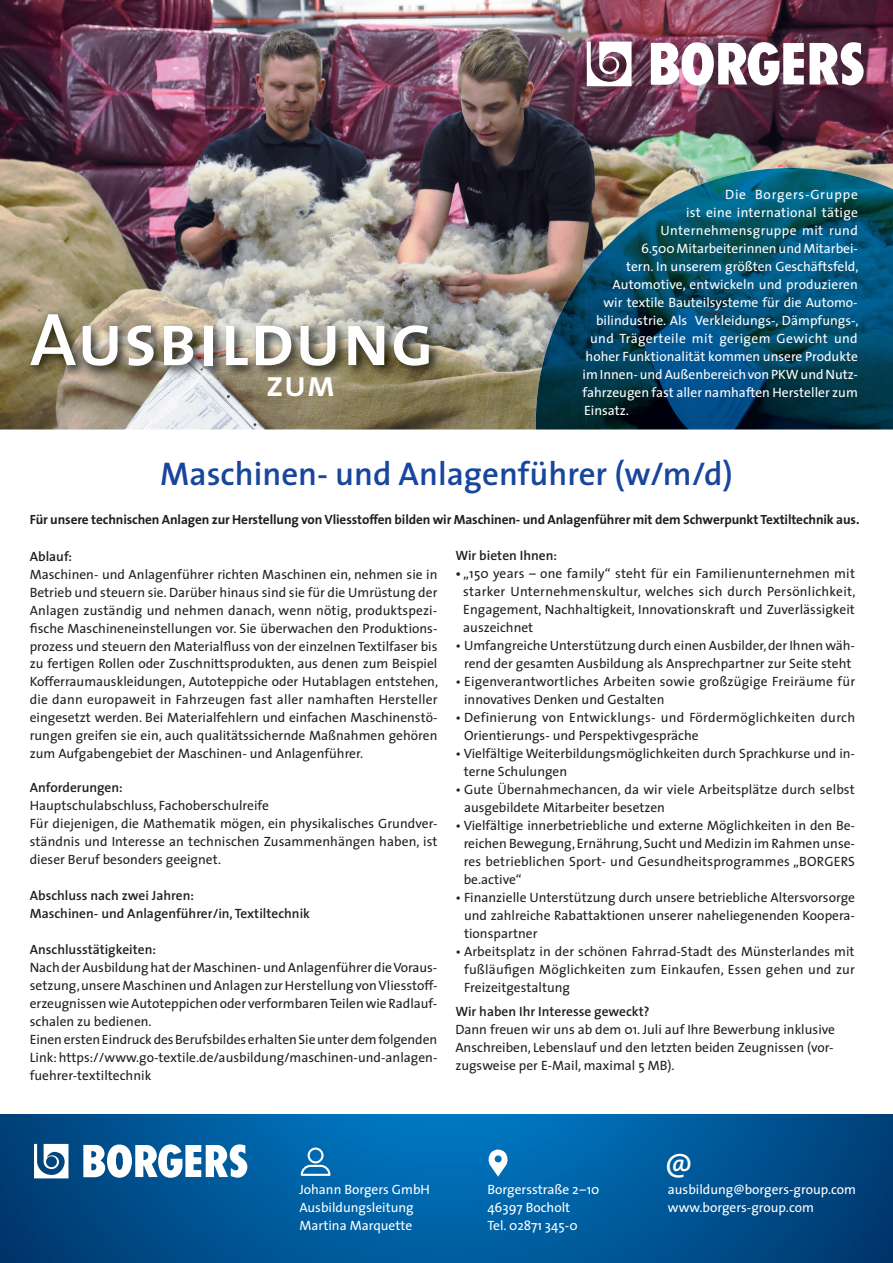
<style>
.page{position:relative;width:893px;height:1263px;background:#fff}
.page>*{position:absolute;margin:0;border:0;box-sizing:border-box;transform-origin:0 0}
.t1{font:75.15px "The Sans Semi Bold Caps";color:#fff}
.t2{font:36px "The Sans Semi Bold Caps";color:#fff}
.t3{font:33.75px "The Sans";color:#fff}
.t4{font:600 33px "The Sans";color:#18469d}
.t5{font:13.5px/18px "The Sans";color:#231f20;text-align:justify}
.t6{font:13.5px/18px "The Sans";color:#fff}
.t7{font:600 13.5px/18px "The Sans";color:#231f20}
.t8{font:13.5px/18px "The Sans";letter-spacing:.02em;color:#231f20}
.t9{font:13.5px "The Sans";letter-spacing:.03em;color:#fff}
.t10{font:13.5px "The Sans";letter-spacing:.02em;color:#fff}
.t11{font:13.5px "The Sans";letter-spacing:.025em;color:#fff}
.t12{font:13.5px "The Sans";letter-spacing:.055em;color:#fff}
.t13{font:700 13.35px "The Sans";letter-spacing:-.01em;color:#231f20}
.s1{font-weight:600}
</style>
<div class="page">
<img style="left:0;top:0;width:893px;height:429px">
<svg style="left:0;top:1114px;width:893px;height:149px;background:#005797"></svg>
<img style="left:26px;top:309px;width:416px;height:70px">
<svg style="left:34px;top:1144px;width:34px;height:34px"></svg>
<svg style="left:83px;top:1144px;width:164px;height:34px"></svg>
<img style="left:637px;top:168px;width:256px;height:261px">
<img style="left:586px;top:219px;width:52px;height:210px">
<img style="left:536px;top:270px;width:51px;height:159px">
<svg style="left:488px;top:1149px;width:20px;height:28px"></svg>
<svg style="left:301px;top:1147px;width:29px;height:29px"></svg>
<svg style="left:587px;top:42px;width:44px;height:44px"></svg>
<svg style="left:651px;top:42px;width:213px;height:43px"></svg>
<h1 class="t1" style="left:30px;top:277px;width:406px">Ausbildung</h1>
<h2 class="t2" style="left:266px;top:354px;width:71px">zum</h2>
<p class="t12" style="left:725px;top:184px;width:134px">Die Borgers-Gruppe</p>
<p class="t10" style="left:686px;top:202px;width:173px">ist eine international tätige</p>
<p class="t11" style="left:661px;top:220px;width:199px">Unternehmensgruppe mit rund</p>
<p class="t6" style="left:641px;top:239px;width:218px">6.500 Mitarbeiterinnen und Mitarbei-</p>
<p class="t6" style="left:626px;top:257px;width:234px">tern. In unserem größten Geschäftsfeld,</p>
<p class="t6" style="left:613px;top:275px;width:247px">Automotive, entwickeln und produzieren</p>
<p class="t6" style="left:604px;top:293px;width:256px">wir textile Bauteilsysteme für die Automo-</p>
<p class="t6" style="left:596px;top:311px;width:264px">bilindustrie. Als Verkleidungs-, Dämpfungs-,</p>
<p class="t9" style="left:590px;top:328px;width:269px">und Trägerteile mit gerigem Gewicht und</p>
<p class="t6" style="left:586px;top:347px;width:274px">hoher Funktionalität kommen unsere Produkte</p>
<p class="t6" style="left:583px;top:365px;width:277px">im Innen- und Außenbereich von PKW und Nutz-</p>
<p class="t6" style="left:583px;top:383px;width:277px">fahrzeugen fast aller namhaften Hersteller zum</p>
<p class="t6" style="left:584px;top:401px;width:46px">Einsatz.</p>
<h3 class="t4" style="left:160px;top:446px;width:574px">Maschinen- und Anlagenführer (w/m/d)</h3>
<p class="t13" style="left:30px;top:509px;width:831px">Für unsere technischen Anlagen zur Herstellung von Vliesstoffen bilden wir Maschinen- und Anlagenführer mit dem Schwerpunkt Textiltechnik aus.</p>
<p class="t7" style="left:30px;top:547px;width:44px">Ablauf:</p>
<p class="t5" style="left:30px;top:564px;width:410px">Maschinen- und Anlagenführer richten Maschinen ein, nehmen sie in Betrieb und steuern sie. Darüber hinaus sind sie für die Umrüstung der Anlagen zuständig und nehmen danach, wenn nötig, produktspezi&shy;fische Maschineneinstellungen vor. Sie überwachen den Produktions&shy;prozess und steuern den Materialfluss von der einzelnen Textilfaser bis zu fertigen Rollen oder Zuschnittsprodukten, aus denen zum Beispiel Kofferraumauskleidungen, Autoteppiche oder Hutablagen entstehen, die dann europaweit in Fahrzeugen fast aller namhaften Hersteller eingesetzt werden. Bei Materialfehlern und einfachen Maschinenstö&shy;rungen greifen sie ein, auch qualitätssichernde Maßnahmen gehören zum Aufgabengebiet der Maschinen- und Anlagenführer.</p>
<p class="t7" style="left:30px;top:778px;width:95px">Anforderungen:</p>
<p class="t5" style="left:30px;top:796px;width:409px;text-align:left">Hauptschulabschluss, Fachoberschulreife<br>Für diejenigen, die Mathematik mögen, ein physikalisches Grundver&shy;ständnis und Interesse an technischen Zusammenhängen haben, ist dieser Beruf besonders geeignet.</p>
<p class="t7" style="left:30px;top:886px;width:282px">Abschluss nach zwei Jahren:<br>Maschinen- und Anlagenführer/in, Textiltechnik</p>
<p class="t7" style="left:30px;top:940px;width:128px">Anschlusstätigkeiten:</p>
<p class="t5" style="left:30px;top:958px;width:409px;text-align:left">Nach der Ausbildung hat der Maschinen- und Anlagenführer die Voraus&shy;setzung, unsere Maschinen und Anlagen zur Herstellung von Vliesstoff&shy;erzeugnissen wie Autoteppichen oder verformbaren Teilen wie Radlauf&shy;schalen zu bedienen.<br>Einen ersten Eindruck des Berufsbildes erhalten Sie unter dem folgenden Link: https://www.go-textile.de/ausbildung/maschinen-und-anlagen&shy;fuehrer-textiltechnik</p>
<p class="t7" style="left:455px;top:546px;width:103px">Wir bieten Ihnen:</p>
<p class="t5" style="left:463px;top:564px;width:394px;text-indent:-8px"><span class="s1">•</span> „150 years – one family“ steht für ein Familienunternehmen mit starker Unternehmenskultur, welches sich durch Persönlichkeit, Engagement, Nachhaltigkeit, Innovationskraft und Zuverlässigkeit auszeichnet</p>
<p class="t5" style="left:455px;top:636px;width:401px;text-align:center">• Umfangreiche Unterstützung durch einen Ausbilder, der Ihnen wäh&shy;rend der gesamten Ausbildung als Ansprechpartner zur Seite steht</p>
<p class="t5" style="left:464px;top:672px;width:393px;text-indent:-9px">• Eigenverantwortliches Arbeiten sowie großzügige Freiräume für innovatives Denken und Gestalten</p>
<p class="t8" style="left:464px;top:708px;width:393px;text-indent:-9px">• Definierung von Entwicklungs- und Fördermöglichkeiten durch<br>Orientierungs- und Perspektivgespräche</p>
<p class="t5" style="left:464px;top:744px;width:393px;text-indent:-8px">• Vielfältige Weiterbildungsmöglichkeiten durch Sprachkurse und in&shy;terne Schulungen</p>
<p class="t5" style="left:464px;top:780px;width:392px;text-indent:-9px">• Gute Übernahmechancen, da wir viele Arbeitsplätze durch selbst ausgebildete Mitarbeiter besetzen</p>
<p class="t5" style="left:464px;top:816px;width:393px;text-indent:-8px">• Vielfältige innerbetriebliche und externe Möglichkeiten in den Be&shy;reichen Bewegung, Ernährung, Sucht und Medizin im Rahmen unse&shy;res betrieblichen Sport- und Gesundheitsprogrammes „BORGERS be.active“</p>
<p class="t5" style="left:464px;top:888px;width:392px;text-indent:-9px">• Finanzielle Unterstützung durch unsere betriebliche Altersvorsorge und zahlreiche Rabattaktionen unserer naheliegenenden Koopera&shy;tionspartner</p>
<p class="t5" style="left:464px;top:942px;width:392px;text-indent:-9px">• Arbeitsplatz in der schönen Fahrrad-Stadt des Münsterlandes mit fußläufigen Möglichkeiten zum Einkaufen, Essen gehen und zur Freizeitgestaltung</p>
<p class="t7" style="left:455px;top:1002px;width:196px">Wir haben Ihr Interesse geweckt?</p>
<p class="t5" style="left:455px;top:1020px;width:381px">Dann freuen wir uns ab dem 01. Juli auf Ihre Bewerbung inklusive Anschreiben, Lebenslauf und den letzten beiden Zeugnissen (vor&shy;zugsweise per E-Mail, maximal 5 MB).</p>
<p class="t6" style="left:299px;top:1180px;width:132px">Johann Borgers GmbH<br>Ausbildungsleitung<br>Martina Marquette</p>
<h3 class="t3" style="left:665px;top:1137px;width:30px">@</h3>
<p class="t6" style="left:487px;top:1180px;width:114px">Borgersstraße 2–10<br>46397 Bocholt<br>Tel. 02871 345-0</p>
<p class="t6" style="left:668px;top:1180px;width:190px">ausbildung@borgers-group.com www.borgers-group.com</p>
</div>
